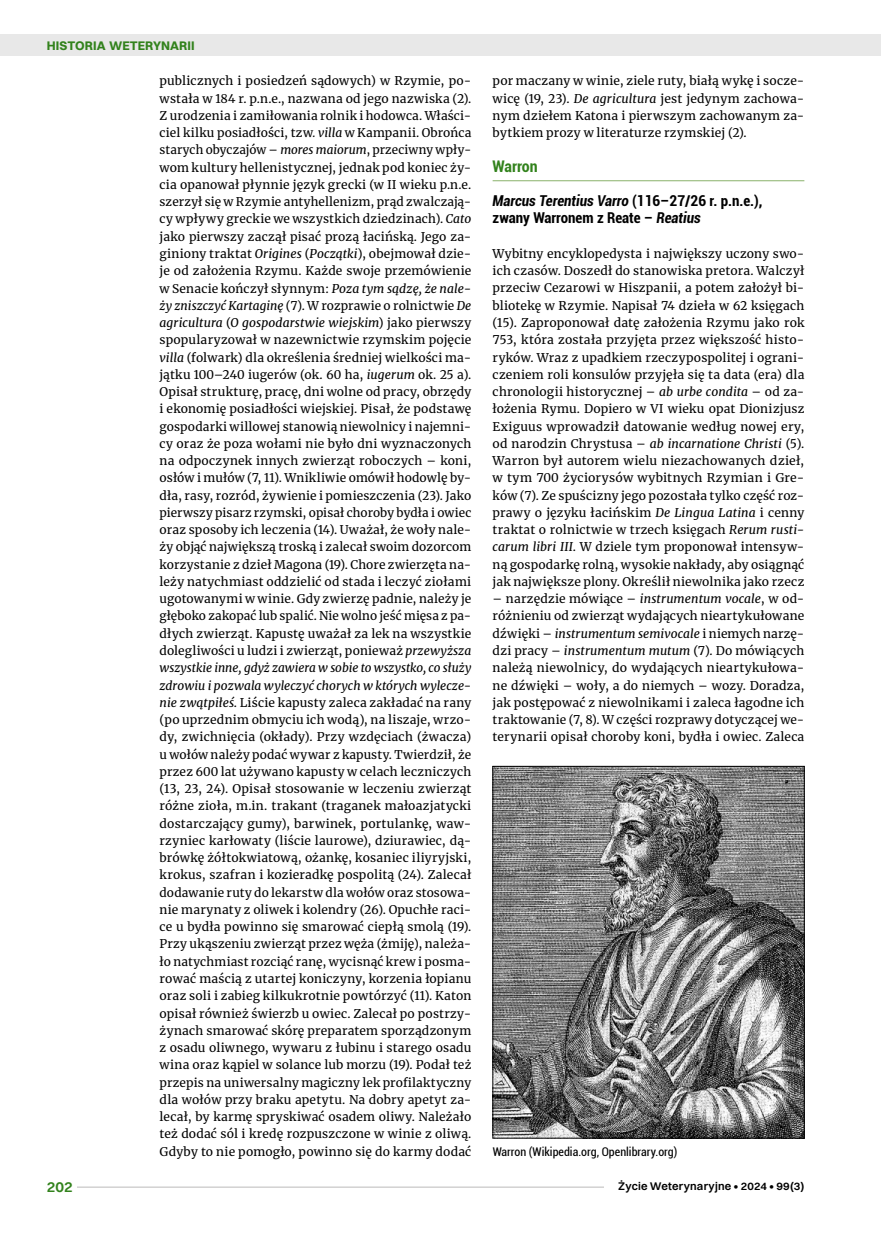
<style>
.page{position:relative;width:881px;height:1234px;background:#fff}
.page>*{position:absolute;margin:0;border:0;box-sizing:border-box;transform-origin:0 0}
.t1{font:700 condensed 16.05px "Roboto";color:#32821c}
.t2{font:700 condensed 15px/17.2px "Roboto";color:#000}
.t3{font:600 15px "Switzer";color:#32821c}
.t4{font:700 12.6px "Switzer";letter-spacing:.005em;color:#32821c}
.t5{font:12px/17.2px "Merriweather";letter-spacing:.015em;color:#000;text-align:justify}
.t6{font:condensed 12px "Roboto";color:#000}
.t7{font:600 11.25px "Switzer";letter-spacing:.015em;color:#000}
.s1{font-style:italic}
</style>
<div class="page">
<hr style="left:492px;top:180px;width:312px;height:1px;background:#96ba7b">
<img style="left:494px;top:768px;width:308px;height:367px">
<div style="left:492px;top:766px;width:312px;height:371px;border:1px solid #000"></div>
<div style="left:0;top:35px;width:880px;height:21px;background:#e8e8e8"></div>
<hr style="left:47px;top:1186px;width:565px;height:1px;background:#d2d1d1">
<div style="left:47px;top:1178px;width:30px;height:15px;background:#fff"></div>
<div style="left:604px;top:1180px;width:200px;height:13px;background:#fff"></div>
<p class="t4" style="left:47px;top:37px;width:149px">HISTORIA WETERYNARII</p>
<p class="t5" style="left:159px;top:72px;width:313px">publicznych i posiedzeń sądowych) w Rzymie, po&shy;wstała w 184 r. p.n.e., nazwana od jego nazwiska (2).<br>Z urodzenia i zamiłowania rolnik i hodowca. Właści&shy;ciel kilku posiadłości, tzw<span class="s1">. villa</span> w Kampanii. Obrońca starych obyczajów – <span class="s1">mores maiorum</span>, przeciwny wpły&shy;wom kultury hellenistycznej, jednak pod koniec ży&shy;cia opanował płynnie język grecki (w II wieku p.n.e. szerzył się w Rzymie antyhellenizm, prąd zwalczają&shy;cy wpływy greckie we wszystkich dziedzinach). <span class="s1">Cato </span>jako pierwszy zaczął pisać prozą łacińską. Jego za&shy;giniony traktat <span class="s1">Origines</span> (<span class="s1">Początki</span>), obejmował dzie&shy;je od założenia Rzymu. Każde swoje przemówienie w Senacie kończył słynnym: <span class="s1">Poza tym sądzę, że nale&shy;ży zniszczyć Kartaginę</span> (7). W rozprawie o rolnictwie <span class="s1">De agricultura</span> (<span class="s1">O gospodarstwie wiejskim</span>) jako pierwszy spopularyzował w nazewnictwie rzymskim pojęcie <span class="s1">villa</span> (folwark) dla określenia średniej wielkości ma&shy;jątku 100–240 iugerów (ok. 60 ha, <span class="s1">iugerum</span> ok. 25 a).<br>Opisał strukturę, pracę, dni wolne od pracy, obrzędy i ekonomię posiadłości wiejskiej. Pisał, że podstawę gospodarki willowej stanowią niewolnicy i najemni&shy;cy oraz że poza wołami nie było dni wyznaczonych na odpoczynek innych zwierząt roboczych – koni, osłów i mułów (7, 11). Wnikliwie omówił hodowlę by&shy;dła, rasy, rozród, żywienie i pomieszczenia (23). Jako pierwszy pisarz rzymski, opisał choroby bydła i owiec oraz sposoby ich leczenia (14). Uważał, że woły nale&shy;ży objąć największą troską i zalecał swoim dozorcom korzystanie z dzieł Magona (19). Chore zwierzęta na&shy;leży natychmiast oddzielić od stada i leczyć ziołami ugotowanymi w winie. Gdy zwierzę padnie, należy je głęboko zakopać lub spalić. Nie wolno jeść mięsa z pa&shy;dłych zwierząt. Kapustę uważał za lek na wszystkie dolegliwości u ludzi i zwierząt, ponieważ <span class="s1">przewyższa wszystkie inne, gdyż zawiera w sobie to wszystko, co służy zdrowiu i pozwala wyleczyć chorych w których wylecze&shy;nie zwątpiłeś</span>. Liście kapusty zaleca zakładać na rany (po uprzednim obmyciu ich wodą), na liszaje, wrzo&shy;dy, zwichnięcia (okłady). Przy wzdęciach (żwacza) u wołów należy podać wywar z kapusty. Twierdził, że przez 600 lat używano kapusty w celach leczniczych (13, 23, 24). Opisał stosowanie w leczeniu zwierząt różne zioła, m.in. trakant (traganek małoazjatycki dostarczający gumy), barwinek, portulankę, waw&shy;rzyniec karłowaty (liście laurowe), dziurawiec, dą&shy;brówkę żółtokwiatową, ożankę, kosaniec iliyryjski, krokus, szafran i kozieradkę pospolitą (24). Zalecał dodawanie ruty do lekarstw dla wołów oraz stosowa&shy;nie marynaty z oliwek i kolendry (26). Opuchłe raci&shy;ce u bydła powinno się smarować ciepłą smolą (19).<br>Przy ukąszeniu zwierząt przez węża (żmiję), należa&shy;ło natychmiast rozciąć ranę, wycisnąć krew i posma&shy;rować maścią z utartej koniczyny, korzenia łopianu oraz soli i zabieg kilkukrotnie powtórzyć (11). Katon opisał również świerzb u owiec. Zalecał po postrzy&shy;żynach smarować skórę preparatem sporządzonym z osadu oliwnego, wywaru z łubinu i starego osadu wina oraz kąpiel w solance lub morzu (19). Podał też przepis na uniwersalny magiczny lek profilaktyczny dla wołów przy braku apetytu. Na dobry apetyt za&shy;lecał, by karmę spryskiwać osadem oliwy. Należało też dodać sól i kredę rozpuszczone w winie z oliwą.<br>Gdyby to nie pomogło, powinno się do karmy dodać</p>
<p class="t5" style="left:492px;top:72px;width:313px">por maczany w winie, ziele ruty, białą wykę i socze&shy;wicę (19, 23). <span class="s1">De agricultura</span> jest jedynym zachowa&shy;nym dziełem Katona i pierwszym zachowanym za&shy;bytkiem prozy w literaturze rzymskiej (2).</p>
<h1 class="t1" style="left:492px;top:155px;width:47px">Warron</h1>
<p class="t2" style="left:492px;top:192px;width:271px"><span class="s1">Marcus Terentius Varro</span> (116–27/26 r. p.n.e.), zwany Warronem z Reate – <span class="s1">Reatius</span></p>
<p class="t5" style="left:492px;top:244px;width:313px">Wybitny encyklopedysta i największy uczony swo&shy;ich czasów. Doszedł do stanowiska pretora. Walczył przeciw Cezarowi w Hiszpanii, a potem założył bi&shy;bliotekę w Rzymie. Napisał 74 dzieła w 62 księgach (15). Zaproponował datę założenia Rzymu jako rok 753, która została przyjęta przez większość histo&shy;ryków. Wraz z upadkiem rzeczypospolitej i ograni&shy;czeniem roli konsulów przyjęła się ta data (era) dla chronologii historycznej – <span class="s1">ab urbe condita</span> – od za&shy;łożenia Rymu. Dopiero w VI wieku opat Dionizjusz Exiguus wprowadził datowanie według nowej ery, od narodzin Chrystusa – <span class="s1">ab incarnatione Christi</span> (5).<br>Warron był autorem wielu niezachowanych dzieł, w tym 700 życiorysów wybitnych Rzymian i Gre&shy;ków (7). Ze spuścizny jego pozostała tylko część roz&shy;prawy o języku łacińskim <span class="s1">De Lingua Latina</span> i cenny traktat o rolnictwie w trzech księgach <span class="s1">Rerum rusti&shy;carum libri III</span>. W dziele tym proponował intensyw&shy;ną gospodarkę rolną, wysokie nakłady, aby osiągnąć jak największe plony. Określił niewolnika jako rzecz</p>
<p class="t5" style="left:492px;top:589px;width:313px">– narzędzie mówiące – <span class="s1">instrumentum vocale</span>, w od&shy;różnieniu od zwierząt wydających nieartykułowane dźwięki – <span class="s1">instrumentum semivocale</span> i niemych narzę&shy;dzi pracy – <span class="s1">instrumentum mutum</span> (7). Do mówiących należą niewolnicy, do wydających nieartykułowa&shy;ne dźwięki – woły, a do niemych – wozy. Doradza, jak postępować z niewolnikami i zaleca łagodne ich traktowanie (7, 8). W części rozprawy dotyczącej we&shy;terynarii opisał choroby koni, bydła i owiec. Zaleca</p>
<p class="t6" style="left:492px;top:1142px;width:186px">Warron (Wikipedia.org, Openlibrary.org)</p>
<p class="t3" style="left:47px;top:1177px;width:27px">202</p>
<p class="t7" style="left:618px;top:1179px;width:187px">Życie Weterynaryjne • 2024 • 99(3)</p>
</div>
